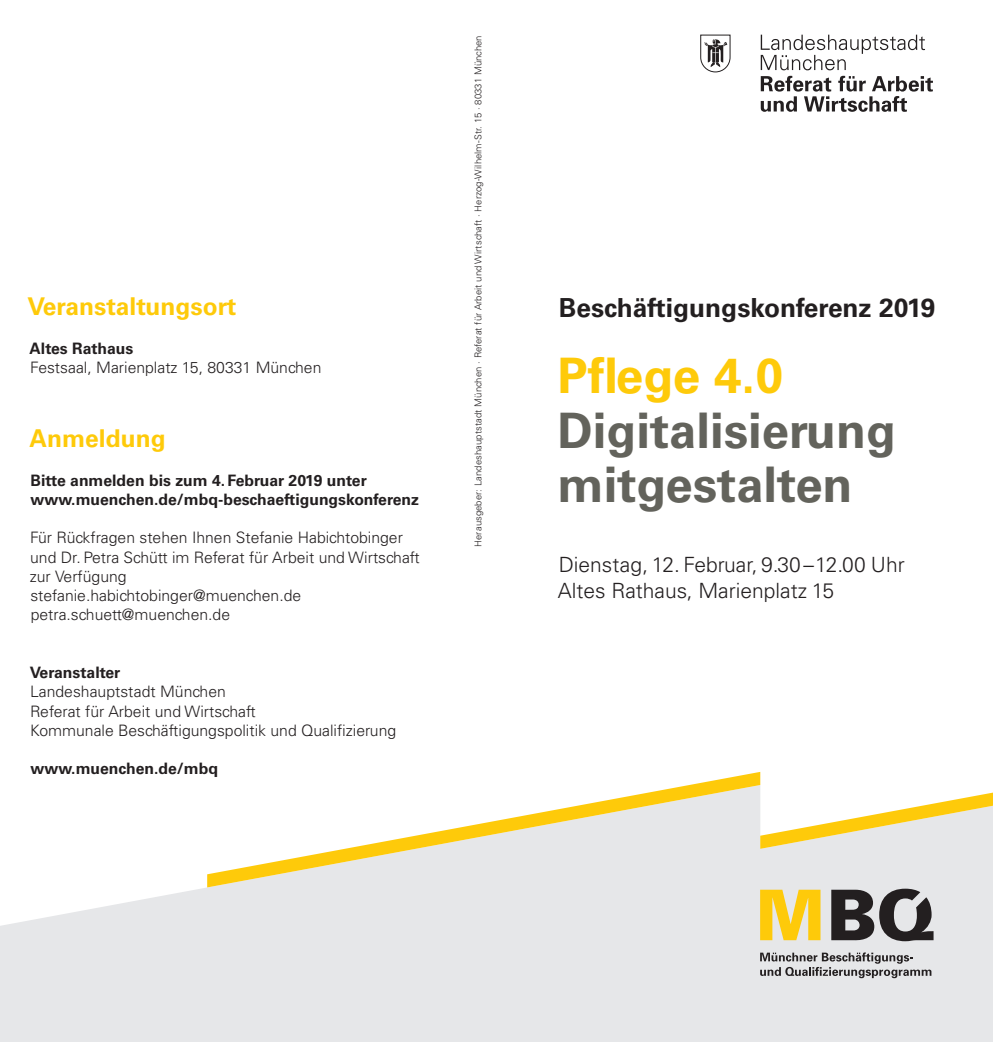
<style>
.page{position:relative;width:993px;height:1042px;background:#fff}
.page>*{position:absolute;margin:0;border:0;box-sizing:border-box;transform-origin:0 0}
.t1{font:700 49px/54.2px "Univers LT Std";color:#63635c}
.t2{font:700 49px "Univers LT Std";color:#feca0a}
.t3{font:700 26.25px "Univers LT Std";color:#231f20}
.t4{font:700 24.5px "Univers LT Std";color:#feca0a}
.t5{font:300 21px/26.2px "Univers LT Std";color:#231f20}
.t6{font:300 15.75px/19.2px "Univers LT Std";color:#231f20}
.t7{font:700 15.75px/19.2px "Univers LT Std";color:#231f20}
.t8{font:300 9.45px "Univers LT Std";letter-spacing:.01em;color:#231f20}
</style>
<div class="page">
<svg style="left:0;top:887px;width:307px;height:155px;background:#e8e9ea"></svg>
<div style="left:307px;top:849px;width:685px;height:193px;background:#e6e7e9"></div>
<svg style="left:760px;top:792px;width:232px;height:57px"></svg>
<svg style="left:207px;top:772px;width:553px;height:115px"></svg>
<svg style="left:760px;top:76px;width:172px;height:36px"></svg>
<svg style="left:760px;top:35px;width:164px;height:35px"></svg>
<svg style="left:700px;top:34px;width:30px;height:39px"></svg>
<svg style="left:759px;top:952px;width:172px;height:26px;background:#b1b1b2"></svg>
<svg style="left:759px;top:889px;width:61px;height:51px;background:#f7d248"></svg>
<svg style="left:831px;top:888px;width:102px;height:53px;background:#6e6c6d"></svg>
<h3 class="t4" style="left:27px;top:292px;width:210px">Veranstaltungsort</h3>
<p class="t7" style="left:30px;top:339px;width:105px">Altes Rathaus</p>
<p class="t6" style="left:30px;top:358px;width:293px">Festsaal, Marienplatz 15, 80331 München</p>
<h3 class="t4" style="left:29px;top:424px;width:138px">Anmeldung</h3>
<p class="t7" style="left:31px;top:470px;width:390px">Bitte anmelden bis zum 4.Februar 2019 unter www.muenchen.de/mbq-beschaeftigungskonferenz</p>
<p class="t6" style="left:30px;top:528px;width:391px">Für Rückfragen stehen Ihnen Stefanie Habichtobinger und Dr. Petra Schütt im Referat für Arbeit und Wirtschaft zur Verfügung<br>stefanie.habichtobinger@muenchen.de petra.schuett@muenchen.de</p>
<p class="t7" style="left:30px;top:663px;width:92px">Veranstalter</p>
<p class="t6" style="left:30px;top:682px;width:367px">Landeshauptstadt München<br>Referat für Arbeit und Wirtschaft<br>Kommunale Beschäftigungspolitik und Qualifizierung</p>
<p class="t7" style="left:31px;top:759px;width:189px">www.muenchen.de/mbq</p>
<p class="t8" style="left:472px;top:547px;width:513px;rotate:-90deg">Herausgeber: Landeshauptstadt München · Referat für Arbeit und Wirtschaft · Herzog-Wilhelm-Str. 15 · 80331 München</p>
<h2 class="t3" style="left:558px;top:292px;width:378px">Beschäftigungskonferenz 2019</h2>
<h1 class="t2" style="left:557px;top:347px;width:227px">Pflege 4.0</h1>
<h1 class="t1" style="left:557px;top:403px;width:340px">Digitalisierung mitgestalten</h1>
<h3 class="t5" style="left:557px;top:551px;width:348px">Dienstag, 12. Februar, 9.30 –12.00 Uhr<br>Altes Rathaus, Marienplatz 15</h3>
</div>
